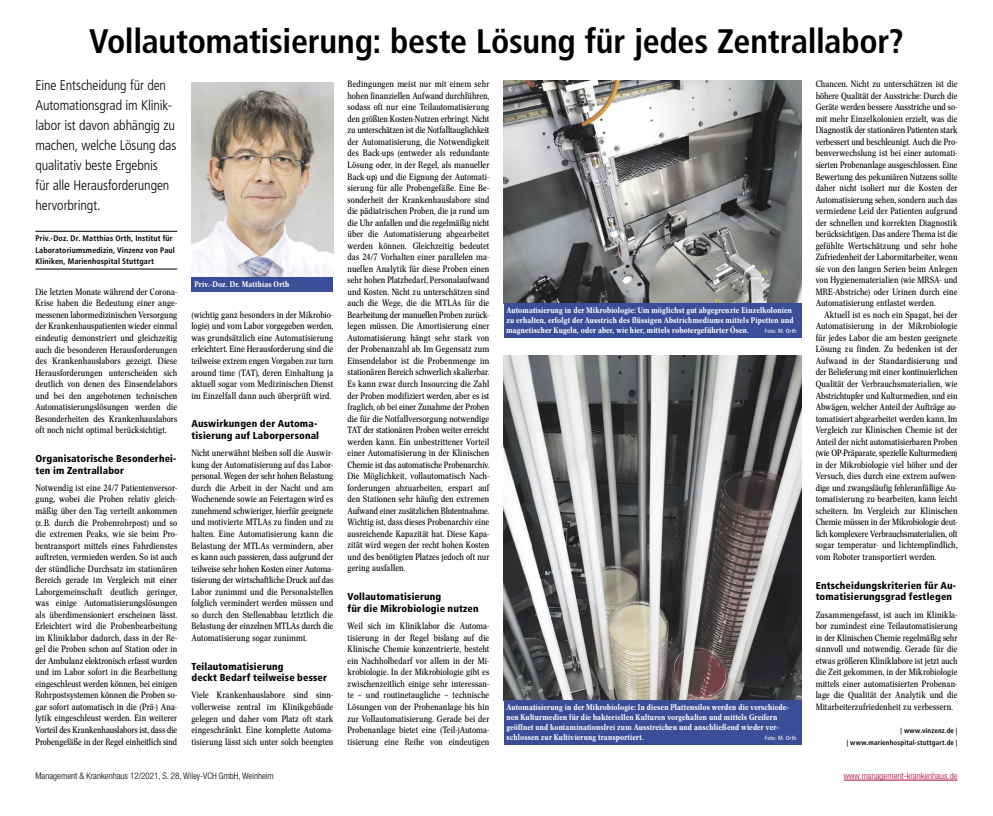
<style>
.page{position:relative;width:993px;height:816px;background:#fff}
.page>*{position:absolute;margin:0;border:0;box-sizing:border-box;transform-origin:0 0}
.t1{font:700 condensed 34px "Frutiger LT Std";letter-spacing:-.005em;color:#000}
.t2{font:300 condensed 14px/20px "Frutiger LT Std";letter-spacing:-.01em;color:#000}
.t3{font:900 condensed 10px/11.5px "Frutiger LT Std";letter-spacing:.015em;color:#000}
.t4{font:9px/11.5px "Concorde Nova";letter-spacing:.005em;color:#000;text-align:justify}
.t5{font:300 condensed 9px "Helvetica Neue LT Std";color:#000}
.t6{font:300 condensed 9px "Helvetica Neue LT Std";color:#aa0b3b}
.t7{font:500 8px/10px "Concorde Nova";letter-spacing:.025em;color:#fff}
.t8{font:700 condensed 8px/11.5px "Frutiger LT Std";letter-spacing:.015em;color:#000}
.t9{font:700 condensed 7px/11.5px "Frutiger LT Std";letter-spacing:.02em;color:#000;text-align:right}
.t10{font:condensed 6px "Frutiger LT Std";letter-spacing:.025em;color:#fff}
</style>
<div class="page">
<hr style="left:35px;top:231px;width:142px;height:1px;background:#000">
<hr style="left:35px;top:269px;width:142px;height:1px;background:#000">
<img style="left:503px;top:80px;width:298px;height:223px">
<img style="left:503px;top:355px;width:298px;height:344px">
<img style="left:191px;top:82px;width:142px;height:195px">
<div style="left:191px;top:277px;width:142px;height:15px;background:#3a4d98"></div>
<div style="left:503px;top:303px;width:298px;height:34px;background:#3a4d98"></div>
<div style="left:503px;top:699px;width:298px;height:45px;background:#3a4d98"></div>
<hr style="left:843px;top:779px;width:114px;height:1px;background:#aa0b3b">
<h1 class="t1" style="left:89px;top:21px;width:816px">Vollautomatisierung: beste Lösung für jedes Zentrallabor?</h1>
<h2 class="t2" style="left:35px;top:76px;width:142px">Eine Entscheidung für den<br>Automationsgrad im Klinik&shy;labor ist davon abhängig zu machen, welche Lösung das qualitativ beste Ergebnis<br>für alle Herausforderungen hervorbringt.</h2>
<p class="t8" style="left:35px;top:233px;width:141px">Priv.-Doz. Dr. Matthias Orth, Institut für<br>Laboratoriumsmedizin, Vinzenz von Paul<br>Kliniken, Marienhospital Stuttgart</p>
<p class="t4" style="left:35px;top:286px;width:143px">Die letzten Monate während der Corona-Krise haben die Bedeutung einer ange&shy;messenen labormedizinischen Versorgung der Krankenhauspatienten wieder einmal eindeutig demonstriert und gleichzeitig auch die besonderen Herausforderungen des Krankenhauslabors gezeigt. Diese Herausforderungen unterscheiden sich deutlich von denen des Einsendelabors und bei den angebotenen technischen Automatisierungslösungen werden die Besonderheiten des Krankenhauslabors oft noch nicht optimal berücksichtigt.</p>
<p class="t3" style="left:35px;top:453px;width:142px">Organisatorische Besonderhei&shy;ten im Zentrallabor</p>
<p class="t4" style="left:35px;top:482px;width:143px">Notwendig ist eine 24/7 Patientenversor&shy;gung, wobei die Proben relativ gleich&shy;mäßig über den Tag verteilt ankommen (z.B. durch die Probenrohrpost) und so die extremen Peaks, wie sie beim Pro&shy;bentransport mittels eines Fahrdienstes auftreten, vermieden werden. So ist auch der stündliche Durchsatz im stationären Bereich gerade im Vergleich mit einer Laborgemeinschaft deutlich geringer, was einige Automatisierungslösungen als überdimensioniert erscheinen lässt.<br>Erleichtert wird die Probenbearbeitung im Kliniklabor dadurch, dass in der Re&shy;gel die Proben schon auf Station oder in der Ambulanz elektronisch erfasst wurden und im Labor sofort in die Bearbeitung eingeschleust werden können, bei einigen Rohrpostsystemen können die Proben so&shy;gar sofort automatisch in die (Prä-) Ana&shy;lytik eingeschleust werden. Ein weiterer Vorteil des Krankenhauslabors ist, dass die Probengefäße in der Regel einheitlich sind</p>
<p class="t4" style="left:815px;top:78px;width:143px">Chancen. Nicht zu unterschätzen ist die höhere Qualität der Ausstriche: Durch die Geräte werden bessere Ausstriche und so&shy;mit mehr Einzelkolonien erzielt, was die Diagnostik der stationären Patienten stark verbessert und beschleunigt. Auch die Pro&shy;benverwechslung ist bei einer automati&shy;sierten Probenanlage ausgeschlossen. Eine Bewertung des pekuniären Nutzens sollte daher nicht isoliert nur die Kosten der Automatisierung sehen, sondern auch das vermiedene Leid der Patienten aufgrund der schnellen und korrekten Diagnostik berücksichtigen. Das andere Thema ist die gefühlte Wertschätzung und sehr hohe Zufriedenheit der Labormitarbeiter, wenn sie von den langen Serien beim Anlegen von Hygienematerialien (wie MRSA- und MRE-Abstriche) oder Urinen durch eine Automatisierung entlastet werden.</p>
<p class="t4" style="left:815px;top:309px;width:143px;text-indent:9px">Aktuell ist es noch ein Spagat, bei der Automatisierung in der Mikrobiologie für jedes Labor die am besten geeignete Lösung zu finden. Zu bedenken ist der Aufwand in der Standardisierung und der Belieferung mit einer kontinuierlichen Qualität der Verbrauchsmaterialien, wie Abstrichtupfer und Kulturmedien, und ein Abwägen, welcher Anteil der Aufträge au&shy;tomatisiert abgearbeitet werden kann. Im Vergleich zur Klinischen Chemie ist der Anteil der nicht automatisierbaren Proben (wie OP-Präparate, spezielle Kulturmedien) in der Mikrobiologie viel höher und der Versuch, dies durch eine extrem aufwen&shy;dige und zwangsläufig fehleranfällige Au&shy;tomatisierung zu bearbeiten, kann leicht scheitern. Im Vergleich zur Klinischen Chemie müssen in der Mikrobiologie deut&shy;lich komplexere Verbrauchsmaterialien, oft sogar temperatur- und lichtempfindlich, vom Roboter transportiert werden.</p>
<p class="t3" style="left:815px;top:579px;width:142px">Entscheidungskriterien für Au&shy;tomatisierungsgrad festlegen</p>
<p class="t4" style="left:815px;top:609px;width:143px">Zusammengefasst, ist auch im Klinikla&shy;bor zumindest eine Teilautomatisierung in der Klinischen Chemie regelmäßig sehr sinnvoll und notwendig. Gerade für die etwas größeren Kliniklabore ist jetzt auch die Zeit gekommen, in der Mikrobiologie mittels einer automatisierten Probenan&shy;lage die Qualität der Analytik und die Mitarbeiterzufriedenheit zu verbessern.</p>
<p class="t9" style="left:846px;top:724px;width:112px">| www.vinzenz.de |<br>| www.marienhospital-stuttgart.de |</p>
<p class="t4" style="left:347px;top:78px;width:143px">Bedingungen meist nur mit einem sehr hohen finanziellen Aufwand durchführen, sodass oft nur eine Teilautomatisierung den größten Kosten-Nutzen erbringt. Nicht zu unterschätzen ist die Notfalltauglichkeit der Automatisierung, die Notwendigkeit des Back-ups (entweder als redundante Lösung oder, in der Regel, als manueller Back-up) und die Eignung der Automati&shy;sierung für alle Probengefäße. Eine Be&shy;sonderheit der Krankenhauslabore sind die pädiatrischen Proben, die ja rund um die Uhr anfallen und die regelmäßig nicht über die Automatisierung abgearbeitet werden können. Gleichzeitig bedeutet das 24/7 Vorhalten einer parallelen ma&shy;nuellen Analytik für diese Proben einen sehr hohen Platzbedarf, Personalaufwand und Kosten. Nicht zu unterschätzen sind auch die Wege, die die MTLAs für die Bearbeitung der manuellen Proben zurück&shy;legen müssen. Die Amortisierung einer Automatisierung hängt sehr stark von der Probenanzahl ab. Im Gegensatz zum Einsendelabor ist die Probenmenge im stationären Bereich schwerlich skalierbar.<br>Es kann zwar durch Insourcing die Zahl der Proben modifiziert werden, aber es ist fraglich, ob bei einer Zunahme der Proben die für die Notfallversorgung notwendige TAT der stationären Proben weiter erreicht werden kann. Ein unbestrittener Vorteil einer Automatisierung in der Klinischen Chemie ist das automatische Probenarchiv.<br>Die Möglichkeit, vollautomatisch Nach&shy;forderungen abzuarbeiten, erspart auf den Stationen sehr häufig den extremen Aufwand einer zusätzlichen Blutentnahme.<br>Wichtig ist, dass dieses Probenarchiv eine ausreichende Kapazität hat. Diese Kapa&shy;zität wird wegen der recht hohen Kosten und des benötigten Platzes jedoch oft nur gering ausfallen.</p>
<p class="t3" style="left:347px;top:591px;width:133px">Vollautomatisierung<br>für die Mikrobiologie nutzen</p>
<p class="t4" style="left:347px;top:620px;width:143px">Weil sich im Kliniklabor die Automa&shy;tisierung in der Regel bislang auf die Klinische Chemie konzentrierte, besteht ein Nachholbedarf vor allem in der Mi&shy;krobiologie. In der Mikrobiologie gibt es zwischenzeitlich einige sehr interessan&shy;te – und routinetaugliche – technische Lösungen von der Probenanlage bis hin zur Vollautomatisierung. Gerade bei der Probenanlage bietet eine (Teil-)Automa&shy;tisierung eine Reihe von eindeutigen</p>
<p class="t7" style="left:194px;top:280px;width:96px">Priv.-Doz. Dr. Matthias Orth</p>
<p class="t7" style="left:506px;top:305px;width:288px">Automatisierung in der Mikrobiologie: Um möglichst gut abgegrenzte Einzelkolonien zu erhalten, erfolgt der Ausstrich des flüssigen Abstrichmediums mittels Pipetten und magnetischer Kugeln, oder aber, wie hier, mittels robotergeführter Ösen.</p>
<p class="t4" style="left:191px;top:309px;width:143px">(wichtig ganz besonders in der Mikrobio&shy;logie) und vom Labor vorgegeben werden, was grundsätzlich eine Automatisierung erleichtert. Eine Herausforderung sind die teilweise extrem engen Vorgaben zur turn around time (TAT), deren Einhaltung ja aktuell sogar vom Medizinischen Dienst im Einzelfall dann auch überprüft wird.</p>
<p class="t3" style="left:191px;top:418px;width:129px">Auswirkungen der Automa&shy;tisierung auf Laborpersonal</p>
<p class="t4" style="left:191px;top:447px;width:143px">Nicht unerwähnt bleiben soll die Auswir&shy;kung der Automatisierung auf das Labor&shy;personal. Wegen der sehr hohen Belastung durch die Arbeit in der Nacht und am Wochenende sowie an Feiertagen wird es zunehmend schwieriger, hierfür geeignete und motivierte MTLAs zu finden und zu halten. Eine Automatisierung kann die Belastung der MTLAs vermindern, aber es kann auch passieren, dass aufgrund der teilweise sehr hohen Kosten einer Automa&shy;tisierung der wirtschaftliche Druck auf das Labor zunimmt und die Personalstellen folglich vermindert werden müssen und so durch den Stellenabbau letztlich die Belastung der einzelnen MTLAs durch die Automatisierung sogar zunimmt.</p>
<p class="t3" style="left:191px;top:660px;width:137px">Teilautomatisierung<br>deckt Bedarf teilweise besser</p>
<p class="t4" style="left:191px;top:689px;width:143px">Viele Krankenhauslabore sind sinn&shy;vollerweise zentral im Klinikgebäude gelegen und daher vom Platz oft stark eingeschränkt. Eine komplette Automa&shy;tisierung lässt sich unter solch beengten</p>
<p class="t10" style="left:764px;top:327px;width:33px">Foto: M. Orth</p>
<p class="t7" style="left:506px;top:702px;width:284px">Automatisierung in der Mikrobiologie: In diesen Plattensilos werden die verschiede&shy;nen Kulturmedien für die bakteriellen Kulturen vorgehalten und mittels Greifern geöffnet und kontaminationsfrei zum Ausstreichen und anschließend wieder ver&shy;schlossen zur Kultivierung transportiert.</p>
<p class="t10" style="left:764px;top:734px;width:33px">Foto: M. Orth</p>
<p class="t5" style="left:35px;top:770px;width:240px">Management &amp; Krankenhaus 12/2021, S. 28, Wiley-VCH GmbH, Weinheim</p>
<p class="t6" style="left:843px;top:770px;width:115px">www.management-krankenhaus.de</p>
</div>
